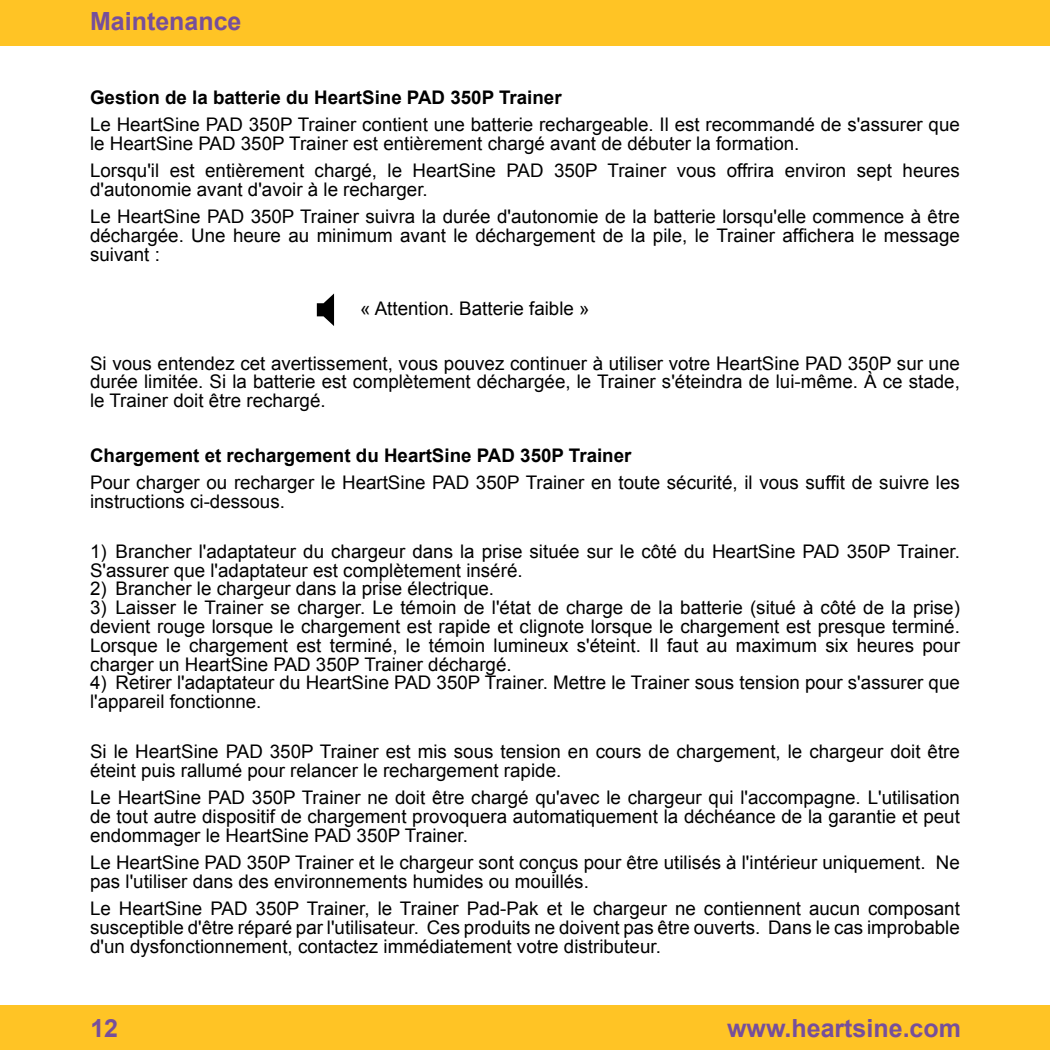
<style>
.page{position:relative;width:1050px;height:1050px;background:#fff}
.page>*{position:absolute;margin:0;border:0;box-sizing:border-box;transform-origin:0 0}
.t1{font:700 25px "Arial";color:#764f9b}
.t2{font:18.75px/18.8px "Arial";color:#000}
.t3{font:700 18.75px "Arial";color:#000}
</style>
<div class="page">
<div style="left:0;top:1005px;width:1049px;height:44px;background:#ffc425"></div>
<div style="left:0;top:0;width:1049px;height:46px;background:#ffc425"></div>
<svg style="left:317px;top:293px;width:17px;height:33px"></svg>
<h1 class="t1" style="left:90px;top:4px;width:153px">Maintenance</h1>
<p class="t3" style="left:90px;top:85px;width:473px">Gestion de la batterie du HeartSine PAD 350P Trainer</p>
<p class="t2" style="left:90px;top:115px;width:871px">Le HeartSine PAD 350P Trainer contient une batterie rechargeable. Il est recommandé de s'assurer que le HeartSine PAD 350P Trainer est entièrement chargé avant de débuter la formation.</p>
<p class="t2" style="left:90px;top:161px;width:871px">Lorsqu'il est entièrement chargé, le HeartSine PAD 350P Trainer vous offrira environ sept heures d'autonomie avant d'avoir à le recharger.</p>
<p class="t2" style="left:90px;top:207px;width:871px;text-align:justify">Le HeartSine PAD 350P Trainer suivra la durée d'autonomie de la batterie lorsqu'elle commence à être déchargée. Une heure au minimum avant le déchargement de la pile, le Trainer affichera le message suivant :</p>
<p class="t2" style="left:360px;top:299px;width:231px">« Attention. Batterie faible »</p>
<p class="t2" style="left:90px;top:354px;width:871px;text-align:justify">Si vous entendez cet avertissement, vous pouvez continuer à utiliser votre HeartSine PAD 350P sur une durée limitée. Si la batterie est complètement déchargée, le Trainer s'éteindra de lui-même. À ce stade, le Trainer doit être rechargé.</p>
<p class="t3" style="left:90px;top:442px;width:543px">Chargement et rechargement du HeartSine PAD 350P Trainer</p>
<p class="t2" style="left:90px;top:473px;width:871px">Pour charger ou recharger le HeartSine PAD 350P Trainer en toute sécurité, il vous suffit de suivre les instructions ci-dessous.</p>
<p class="t2" style="left:90px;top:542px;width:871px">1) Brancher l'adaptateur du chargeur dans la prise située sur le côté du HeartSine PAD 350P Trainer.<br>S'assurer que l'adaptateur est complètement inséré.</p>
<p class="t2" style="left:90px;top:579px;width:405px">2) Brancher le chargeur dans la prise électrique.</p>
<p class="t2" style="left:90px;top:598px;width:871px;text-align:justify">3) Laisser le Trainer se charger. Le témoin de l'état de charge de la batterie (situé à côté de la prise) devient rouge lorsque le chargement est rapide et clignote lorsque le chargement est presque terminé.<br>Lorsque le chargement est terminé, le témoin lumineux s'éteint. Il faut au maximum six heures pour charger un HeartSine PAD 350P Trainer déchargé.</p>
<p class="t2" style="left:90px;top:673px;width:871px">4) Retirer l'adaptateur du HeartSine PAD 350P Trainer. Mettre le Trainer sous tension pour s'assurer que l'appareil fonctionne.</p>
<p class="t2" style="left:90px;top:742px;width:871px">Si le HeartSine PAD 350P Trainer est mis sous tension en cours de chargement, le chargeur doit être éteint puis rallumé pour relancer le rechargement rapide.</p>
<p class="t2" style="left:90px;top:788px;width:871px;text-align:justify">Le HeartSine PAD 350P Trainer ne doit être chargé qu'avec le chargeur qui l'accompagne. L'utilisation de tout autre dispositif de chargement provoquera automatiquement la déchéance de la garantie et peut endommager le HeartSine PAD 350P Trainer.</p>
<p class="t2" style="left:90px;top:853px;width:871px">Le HeartSine PAD 350P Trainer et le chargeur sont conçus pour être utilisés à l'intérieur uniquement. Ne pas l'utiliser dans des environnements humides ou mouillés.</p>
<p class="t2" style="left:90px;top:899px;width:871px;text-align:justify">Le HeartSine PAD 350P Trainer, le Trainer Pad-Pak et le chargeur ne contiennent aucun composant susceptible d'être réparé par l'utilisateur. Ces produits ne doivent pas être ouverts. Dans le cas improbable d'un dysfonctionnement, contactez immédiatement votre distributeur.</p>
<h1 class="t1" style="left:90px;top:1011px;width:29px">12</h1>
<h1 class="t1" style="left:727px;top:1011px;width:235px">www.heartsine.com</h1>
</div>
